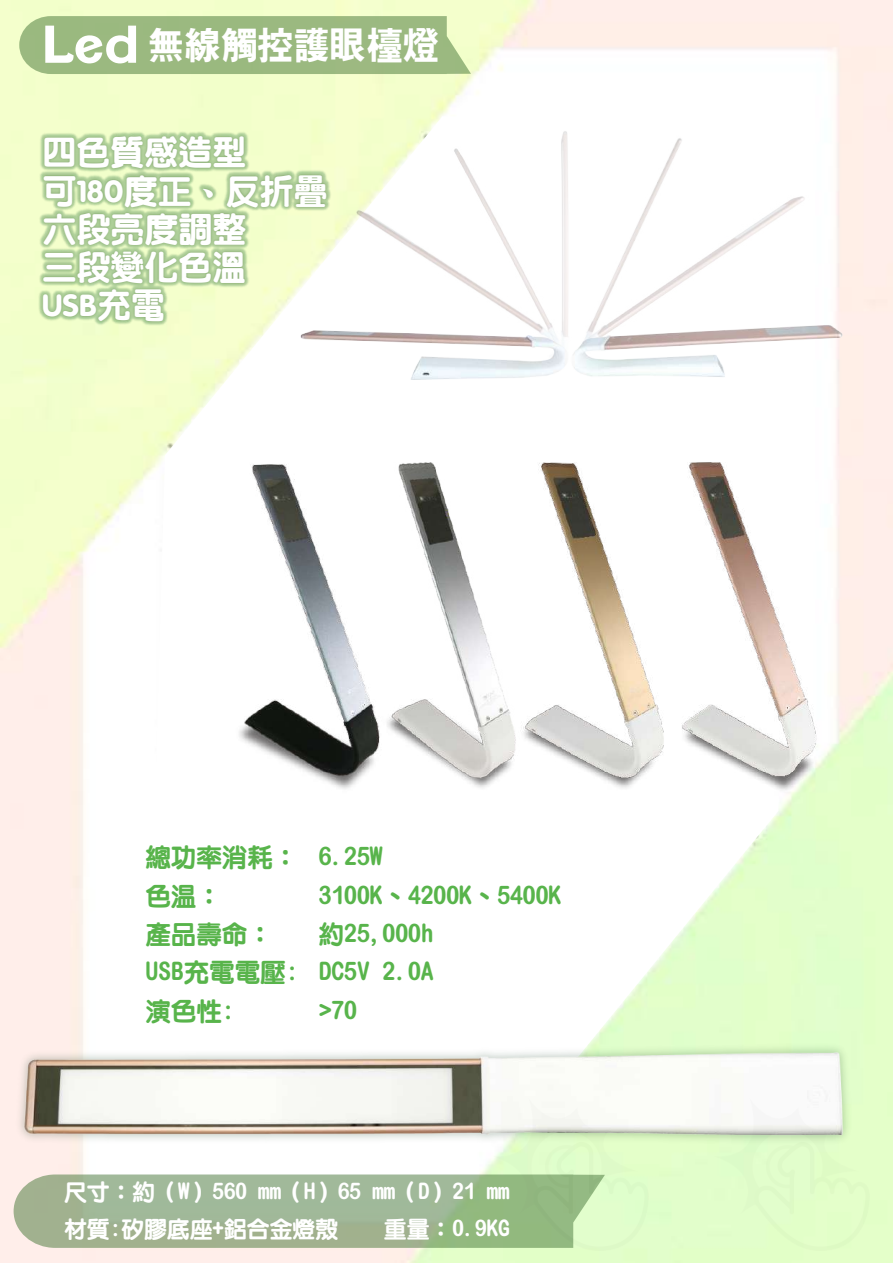
<style>
.page{position:relative;width:893px;height:1263px;background:#fff}
.page>*{position:absolute;margin:0;border:0;box-sizing:border-box;transform-origin:0 0}
.t1{font:36.45px "DATH9";color:#fff}
.t2{font:34.05px/38.2px "ID Yuan Ultra";color:#fff}
.t3{font:25.5px/38.2px "DF Li Yuan W8 WIN BF";color:#58b44b}
.t4{font:22.8px/36.6px "DF Li Yuan W8 WIN BF";color:#fff}
.s1{font-family:"Clemente P Dam";font-weight:700;font-size:51.6px}
</style>
<div class="page">
<div style="left:0;top:0;width:34px;height:662px;background:#f4ffcc"></div>
<div style="left:19px;top:16px;width:452px;height:58px;background:#9bb980"></div>
<img style="left:39px;top:131px;width:169px;height:438px">
<img style="left:238px;top:513px;width:377px;height:278px">
<img style="left:0;top:825px;width:866px;height:438px">
<img style="left:773px;top:166px;width:90px;height:45px">
<img style="left:239px;top:105px;width:217px;height:14px">
<img style="left:208px;top:119px;width:474px;height:394px">
<img style="left:231px;top:185px;width:415px;height:278px">
<img style="left:449px;top:211px;width:416px;height:278px">
<img style="left:615px;top:333px;width:278px;height:870px">
<img style="left:492px;top:1099px;width:156px;height:151px">
<img style="left:713px;top:1099px;width:156px;height:151px">
<h1 class="t1" style="left:43px;top:27px;width:398px"><span class="s1">Led</span> 無線觸控護眼檯燈</h1>
<h2 class="t2" style="left:43px;top:133px;width:287px">四色質感造型可180度正、反折疊六段亮度調整<br>三段變化色溫<br>USB充電</h2>
<p class="t3" style="left:145px;top:839px;width:239px">總功率消耗： 6.25W色溫：</p>
<p class="t3" style="left:319px;top:877px;width:244px">3100K、4200K、5400K</p>
<p class="t3" style="left:145px;top:915px;width:129px">產品壽命：</p>
<p class="t3" style="left:145px;top:915px;width:290px;text-align:justify;text-indent:173px">約25,000h USB充電電壓: DC5V 2.0A演色性:</p>
<p class="t3" style="left:319px;top:992px;width:40px">&gt;70</p>
<p class="t4" style="left:64px;top:1174px;width:447px">尺寸：約（W）560 mm（H）65 mm（D）21 mm材質:矽膠底座+鋁合金燈殼</p>
<p class="t4" style="left:384px;top:1211px;width:127px">重量：0.9KG</p>
</div>
